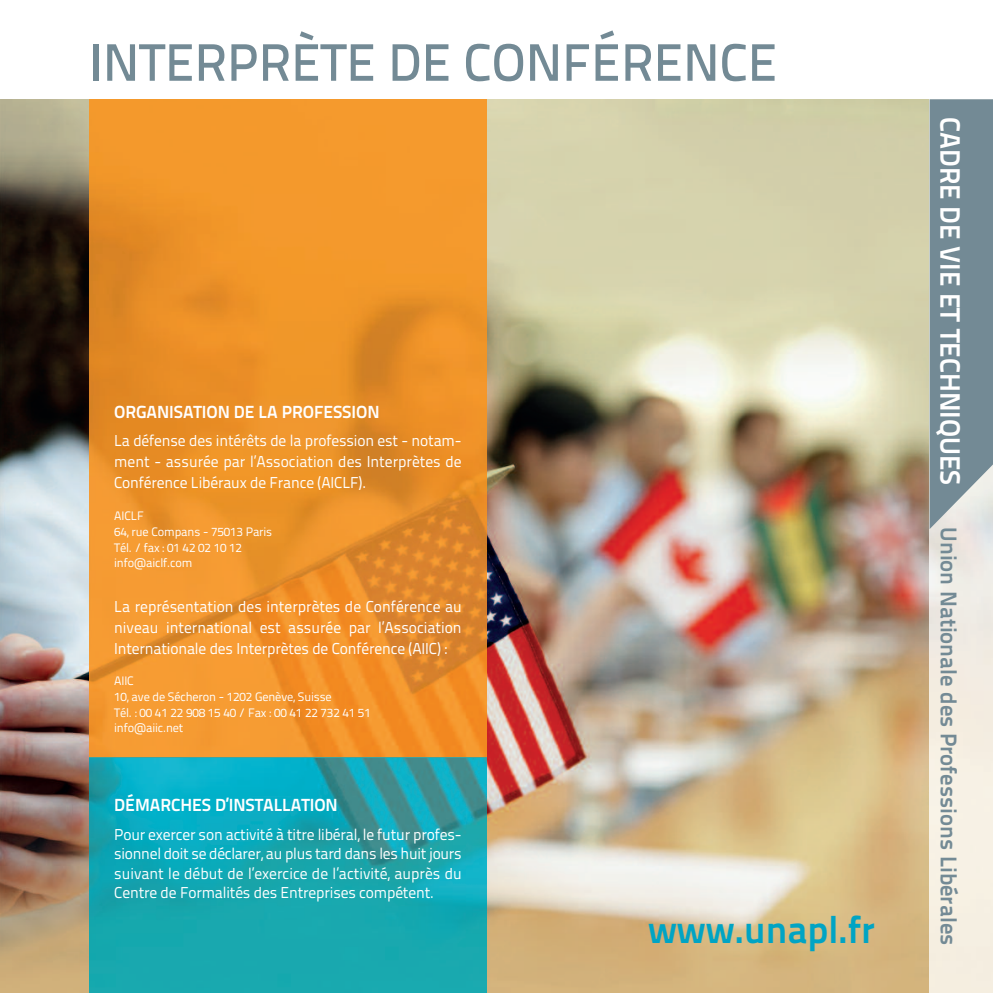
<style>
.page{position:relative;width:993px;height:993px;background:#fff}
.page>*{position:absolute;margin:0;border:0;box-sizing:border-box;transform-origin:0 0}
.t1{font:500 52.5px "Titillium Text 22 L";color:#738a95}
.t2{font:700 38.32px "Titillium Text 22 L";color:#00a4c4}
.t3{font:700 28px "Titillium Text 22 L";color:#fff}
.t4{font:700 22.75px "Titillium Text 22 L";color:#738a95}
.t5{font:700 17.5px "Titillium Text 22 L";letter-spacing:-.005em;color:#fff}
.t6{font:15.75px/21px "Titillium Text 22 L";letter-spacing:-.01em;color:#fff;text-align:justify}
.t7{font:12.25px/15.8px "Titillium Text 22 L";letter-spacing:-.01em;color:#fff}
</style>
<div class="page">
<img style="left:0;top:99px;width:929px;height:893px">
<svg style="left:929px;top:99px;width:63px;height:430px;background:#7f939d"></svg>
<img style="left:89px;top:99px;width:397px;height:893px">
<img style="left:89px;top:757px;width:397px;height:1px">
<h1 class="t1" style="left:89px;top:44px;width:689px">INTERPRÈTE DE CONFÉRENCE</h1>
<p class="t5" style="left:114px;top:405px;width:267px">ORGANISATION DE LA PROFESSION</p>
<p class="t6" style="left:114px;top:432px;width:349px">La défense des intérêts de la profession est - notam&shy;ment - assurée par l’Association des Interprètes de Conférence Libéraux de France (AICLF).</p>
<p class="t7" style="left:114px;top:509px;width:159px">AICLF<br>64, rue Compans - 75013 Paris<br>Tél. / fax : 01 42 02 10 12 info@aiclf.com</p>
<p class="t6" style="left:114px;top:597px;width:349px">La représentation des interprètes de Conférence au niveau international est assurée par l’Association Internationale des Interprètes de Conférence (AIIC) :</p>
<p class="t7" style="left:114px;top:674px;width:258px">AIIC<br>10, ave de Sécheron - 1202 Genève, Suisse<br>Tél. : 00 41 22 908 15 40 / Fax : 00 41 22 732 41 51 info@aiic.net</p>
<p class="t5" style="left:114px;top:798px;width:225px">DÉMARCHES D’INSTALLATION</p>
<p class="t6" style="left:114px;top:826px;width:349px;line-height:19.2px">Pour exercer son activité à titre libéral, le futur profes&shy;sionnel doit se déclarer, au plus tard dans les huit jours suivant le début de l’exercice de l’activité, auprès du Centre de Formalités des Entreprises compétent.</p>
<h2 class="t2" style="left:648px;top:915px;width:228px">www.unapl.fr</h2>
<h3 class="t3" style="left:959px;top:117px;width:369px;rotate:90deg">CADRE DE VIE ET TECHNIQUES</h3>
<h3 class="t4" style="left:956px;top:527px;width:419px;rotate:90deg">Union Nationale des Professions Libérales</h3>
</div>
